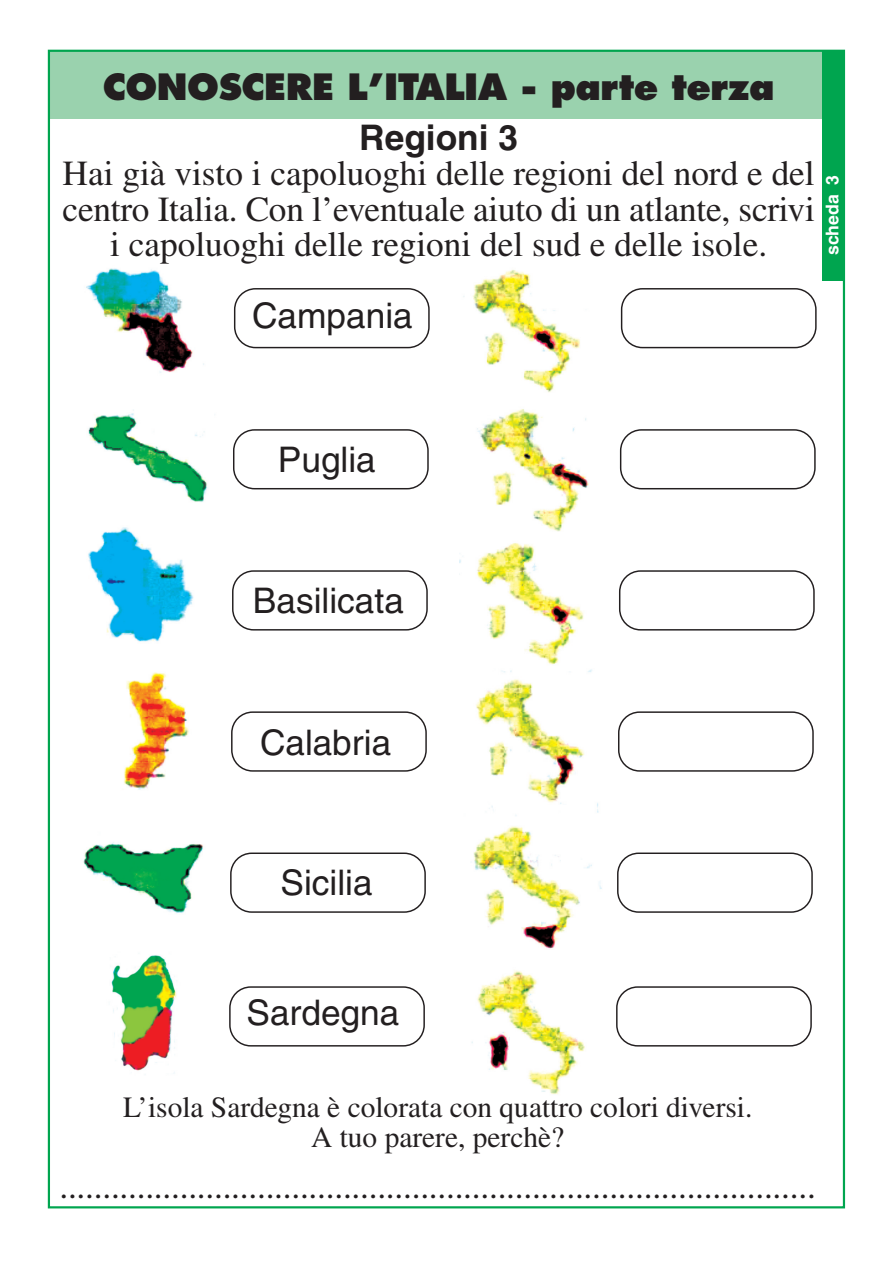
<style>
.page{position:relative;width:893px;height:1263px;background:#fff}
.page>*{position:absolute;margin:0;border:0;box-sizing:border-box;transform-origin:0 0}
.t1{font:35.25px/35.2px "Times";color:#231f20;text-align:center}
.t2{font:35.25px "Helvetica";color:#231f20}
.t3{font:800 35.25px "Futura";letter-spacing:-.015em;color:#231f20}
.t4{font:700 35.25px "Helvetica";color:#231f20}
.t5{font:29.4px/29.4px "Times";color:#231f20;text-align:center}
.t6{font:700 17.7px "Helvetica";color:#fff}
</style>
<div class="page">
<img style="left:459px;top:270px;width:143px;height:824px">
<img style="left:47px;top:251px;width:161px;height:849px">
<div style="left:234px;top:288px;width:196px;height:60px;border:1px solid #231f20;border-radius:21px"></div>
<div style="left:233px;top:429px;width:196px;height:60px;border:1px solid #231f20;border-radius:21px"></div>
<div style="left:232px;top:570px;width:196px;height:61px;border:1px solid #231f20;border-radius:21px"></div>
<div style="left:231px;top:711px;width:196px;height:61px;border:1px solid #231f20;border-radius:21px"></div>
<div style="left:230px;top:853px;width:196px;height:60px;border:1px solid #231f20;border-radius:21px"></div>
<div style="left:229px;top:986px;width:196px;height:61px;border:1px solid #231f20;border-radius:21px"></div>
<div style="left:621px;top:288px;width:195px;height:60px;border:1px solid #231f20;border-radius:21px"></div>
<div style="left:620px;top:429px;width:196px;height:60px;border:1px solid #231f20;border-radius:21px"></div>
<div style="left:619px;top:570px;width:196px;height:61px;border:1px solid #231f20;border-radius:21px"></div>
<div style="left:618px;top:711px;width:196px;height:61px;border:1px solid #231f20;border-radius:21px"></div>
<div style="left:617px;top:853px;width:196px;height:60px;border:1px solid #231f20;border-radius:21px"></div>
<div style="left:616px;top:986px;width:196px;height:61px;border:1px solid #231f20;border-radius:21px"></div>
<div style="left:49px;top:51px;width:795px;height:68px;background:#9ad2ae"></div>
<div style="left:823px;top:51px;width:21px;height:230px;background:#00a54f"></div>
<p class="t3" style="left:103px;top:71px;width:673px">CONOSCERE L’ITALIA - parte terza</p>
<p class="t4" style="left:359px;top:125px;width:160px">Regioni 3</p>
<p class="t1" style="left:63px;top:159px;width:754px">Hai già visto i capoluoghi delle regioni del nord e del centro Italia. Con l’eventuale aiuto di un atlante, scrivi i capoluoghi delle regioni del sud e delle isole.</p>
<p class="t6" style="left:826px;top:255px;width:82px;rotate:-90deg">scheda 3</p>
<p class="t2" style="left:252px;top:303px;width:162px">Campania</p>
<p class="t2" style="left:278px;top:447px;width:100px">Puglia</p>
<p class="t2" style="left:253px;top:587px;width:152px">Basilicata</p>
<p class="t2" style="left:260px;top:729px;width:133px">Calabria</p>
<p class="t2" style="left:281px;top:870px;width:94px">Sicilia</p>
<p class="t2" style="left:246px;top:1000px;width:154px">Sardegna</p>
<p class="t5" style="left:123px;top:1096px;width:631px">L’isola Sardegna è colorata con quattro colori diversi.<br>A tuo parere, perchè?</p>
<p class="t1" style="left:59px;top:1172px;width:758px">........................................................................................</p>
</div>
